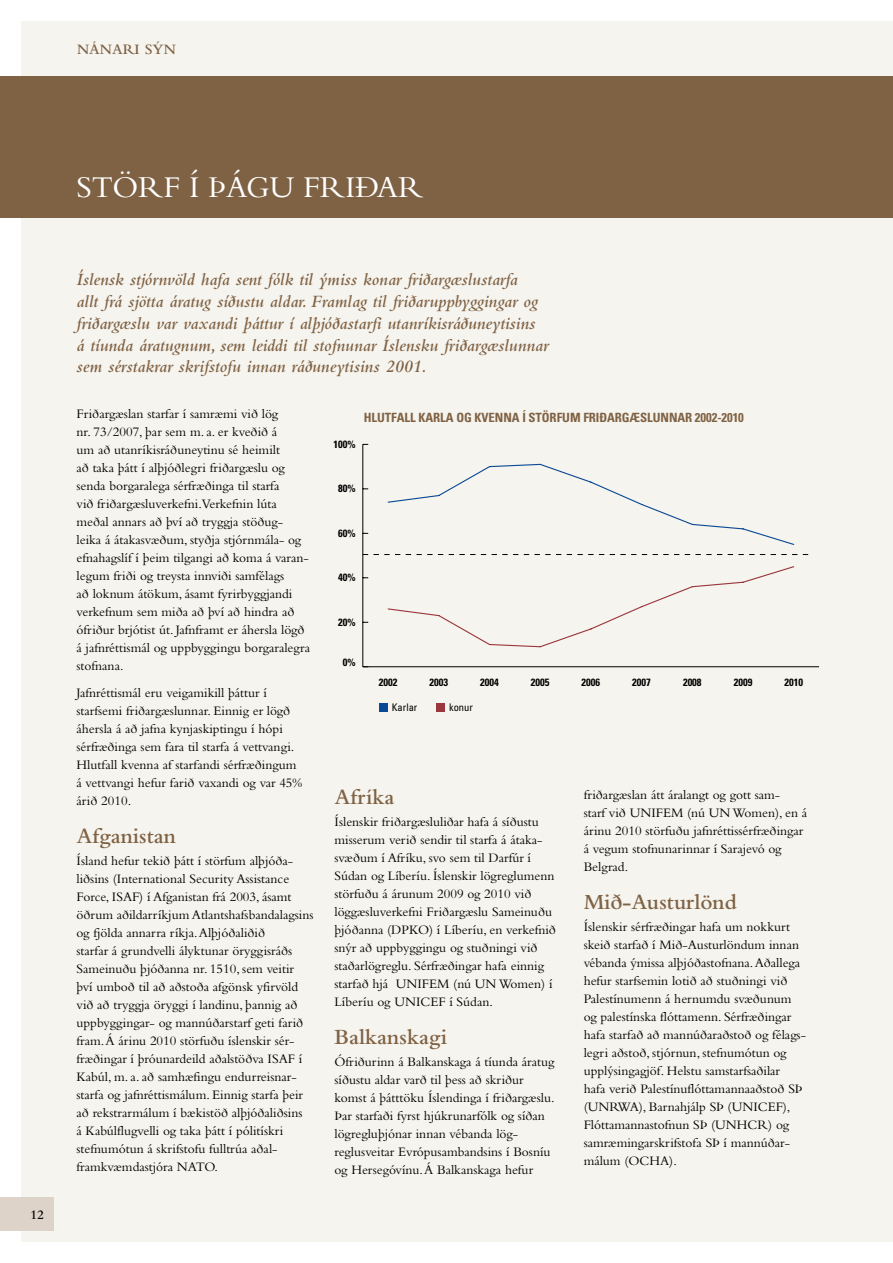
<style>
.page{position:relative;width:893px;height:1263px;background:#fff}
.page>*{position:absolute;margin:0;border:0;box-sizing:border-box;transform-origin:0 0}
.t1{font:31.5px "Bembo Std";color:#fff}
.t2{font:600 22.5px "Bembo Std";color:#7f6244}
.t3{font:italic 600 18px/21.8px "Bembo Std";color:#7f6244}
.t4{font:600 15px "Bembo Std";color:#7f6244}
.t5{font:13.5px/18px "Bembo Std";color:#000}
.t6{font:600 13.5px "Bembo Std";color:#000}
.t7{font:700 condensed 12.75px "Univers";letter-spacing:-.005em;color:#7f6244}
.t8{font:700 condensed 10.5px "Univers";color:#000}
.t9{font:condensed 10.5px "Univers";color:#000}
</style>
<div class="page">
<div style="left:21px;top:21px;width:872px;height:1221px;background:#f6f4ee"></div>
<div style="left:0;top:77px;width:893px;height:141px;background:#7f6244"></div>
<hr style="left:363px;top:666px;width:456px;height:1px;background:#000">
<hr style="left:363px;top:444px;width:1px;height:223px;background:#000">
<svg style="left:387px;top:463px;width:408px;height:82px"></svg>
<svg style="left:387px;top:566px;width:408px;height:82px"></svg>
<svg style="left:364px;top:554px;width:444px;height:1px"></svg>
<div style="left:379px;top:703px;width:8px;height:8px;background:#0a4996"></div>
<div style="left:436px;top:703px;width:8px;height:8px;background:#9a363d"></div>
<div style="left:0;top:1198px;width:53px;height:33px;background:#ddd3c9"></div>
<p class="t4" style="left:77px;top:41px;width:34px">Nánari</p>
<p class="t4" style="left:145px;top:41px;width:29px">sýn</p>
<p class="t6" style="left:30px;top:1207px;width:15px">12</p>
<h1 class="t1" style="left:77px;top:168px;width:154px">Störf í þágu</h1>
<h1 class="t1" style="left:303px;top:168px;width:122px">friðar</h1>
<p class="t3" style="left:77px;top:269px;width:474px">Íslensk stjórnvöld hafa sent fólk til ýmiss konar friðargæslustarfa<br>allt frá sjötta áratug síðustu aldar. Framlag til friðaruppbyggingar og friðargæslu var vaxandi þáttur í alþjóðastarfi utanríkisráðuneytisins<br>á tíunda áratugnum, sem leiddi til stofnunar Íslensku friðargæslunnar sem sérstakrar skrifstofu innan ráðuneytisins 2001.</p>
<p class="t5" style="left:77px;top:404px;width:235px">Friðargæslan starfar í samræmi við lög<br>nr. 73/2007, þar sem m. a. er kveðið á<br>um að utanríkisráðuneytinu sé heimilt<br>að taka þátt í alþjóðlegri friðargæslu og senda borgaralega sérfræðinga til starfa<br>við friðargæsluverkefni.Verkefnin lúta meðal annars að því að tryggja stöðug&shy;leika á átakasvæðum, styðja stjórnmála- og efnahagslíf í þeim tilgangi að koma á varan&shy;legum friði og treysta innviði samfélags<br>að loknum átökum, ásamt fyrirbyggjandi verkefnum sem miða að því að hindra að ófriður brjótist út. Jafnframt er áhersla lögð á jafnréttismál og uppbyggingu borgaralegra stofnana.</p>
<p class="t5" style="left:77px;top:683px;width:227px">Jafnréttismál eru veigamikill þáttur í starfsemi friðargæslunnar. Einnig er lögð áhersla á að jafna kynjaskiptingu í hópi sérfræðinga sem fara til starfa á vettvangi.<br>Hlutfall kvenna af starfandi sérfræðingum á vettvangi hefur farið vaxandi og var 45% árið 2010.</p>
<h2 class="t2" style="left:77px;top:823px;width:101px">Afganistan</h2>
<p class="t5" style="left:77px;top:851px;width:238px">Ísland hefur tekið þátt í störfum alþjóða&shy;liðsins (International Security Assistance Force, ISAF) í Afganistan frá 2003, ásamt öðrum aðildarríkjum Atlantshafsbandalagsins og fjölda annarra ríkja. Alþjóðaliðið<br>starfar á grundvelli ályktunar öryggisráðs Sameinuðu þjóðanna nr. 1510, sem veitir því umboð til að aðstoða afgönsk yfirvöld við að tryggja öryggi í landinu, þannig að uppbyggingar- og mannúðarstarf geti farið fram. Á árinu 2010 störfuðu íslenskir sér&shy;fræðingar í þróunardeild aðalstöðva ISAF í Kabúl, m. a. að samhæfingu endurreisnar&shy;starfa og jafnréttismálum. Einnig starfa þeir að rekstrarmálum í bækistöð alþjóðaliðsins<br>á Kabúlflugvelli og taka þátt í pólitískri stefnumótun á skrifstofu fulltrúa aðal&shy;framkvæmdastjóra NATO.</p>
<p class="t8" style="left:334px;top:437px;width:24px">100%</p>
<p class="t7" style="left:364px;top:410px;width:382px">HLUTFALL KARLA OG KVENNA Í STÖRFUM FRIÐARGÆSLUNNAR 2002-2010</p>
<p class="t8" style="left:338px;top:482px;width:19px">80%</p>
<p class="t8" style="left:338px;top:526px;width:19px">60%</p>
<p class="t8" style="left:338px;top:571px;width:19px">40%</p>
<p class="t8" style="left:338px;top:615px;width:19px">20%</p>
<p class="t8" style="left:343px;top:655px;width:14px">0%</p>
<p class="t8" style="left:379px;top:676px;width:20px">2002</p>
<p class="t8" style="left:429px;top:676px;width:20px">2003</p>
<p class="t8" style="left:480px;top:676px;width:20px">2004</p>
<p class="t8" style="left:531px;top:676px;width:20px">2005</p>
<p class="t8" style="left:582px;top:676px;width:20px">2006</p>
<p class="t8" style="left:632px;top:676px;width:20px">2007</p>
<p class="t8" style="left:683px;top:676px;width:20px">2008</p>
<p class="t8" style="left:734px;top:676px;width:20px">2009</p>
<p class="t8" style="left:784px;top:676px;width:20px">2010</p>
<p class="t9" style="left:392px;top:701px;width:27px">Karlar</p>
<p class="t9" style="left:449px;top:701px;width:25px">konur</p>
<h2 class="t2" style="left:334px;top:784px;width:61px">Afríka</h2>
<p class="t5" style="left:334px;top:813px;width:223px">Íslenskir friðargæsluliðar hafa á síðustu misserum verið sendir til starfa á átaka&shy;svæðum í Afríku, svo sem til Darfúr í Súdan og Líberíu. Íslenskir lögreglumenn störfuðu á árunum 2009 og 2010 við löggæsluverkefni Friðargæslu Sameinuðu þjóðanna (DPKO) í Líberíu, en verkefnið snýr að uppbyggingu og stuðningi við staðarlögreglu. Sérfræðingar hafa einnig starfað hjá UNIFEM (nú UN Women) í Líberíu og UNICEF í Súdan.</p>
<h2 class="t2" style="left:334px;top:1024px;width:114px">Balkanskagi</h2>
<p class="t5" style="left:334px;top:1053px;width:222px">Ófriðurinn á Balkanskaga á tíunda áratug síðustu aldar varð til þess að skriður komst á þátttöku Íslendinga í friðargæslu.<br>Þar starfaði fyrst hjúkrunarfólk og síðan lögregluþjónar innan vébanda lög&shy;reglusveitar Evrópusambandsins í Bosníu og Hersegóvínu. Á Balkanskaga hefur</p>
<p class="t5" style="left:584px;top:786px;width:225px">friðargæslan átt áralangt og gott sam-<br>starf við UNIFEM (nú UN Women), en á árinu 2010 störfuðu jafnréttissérfræðingar á vegum stofnunarinnar í Sarajevó og Belgrad.</p>
<h2 class="t2" style="left:584px;top:889px;width:155px">Mið-Austurlönd</h2>
<p class="t5" style="left:584px;top:918px;width:224px">Íslenskir sérfræðingar hafa um nokkurt skeið starfað í Mið-Austurlöndum innan vébanda ýmissa alþjóðastofnana. Aðallega hefur starfsemin lotið að stuðningi við Palestínumenn á hernumdu svæðunum og palestínska flóttamenn. Sérfræðingar hafa starfað að mannúðaraðstoð og félags&shy;legri aðstoð, stjórnun, stefnumótun og upplýsingagjöf. Helstu samstarfsaðilar<br>hafa verið Palestínuflóttamannaaðstoð SÞ (UNRWA), Barnahjálp SÞ (UNICEF), Flóttamannastofnun SÞ (UNHCR) og samræmingarskrifstofa SÞ í mannúðar&shy;málum (OCHA).</p>
</div>
